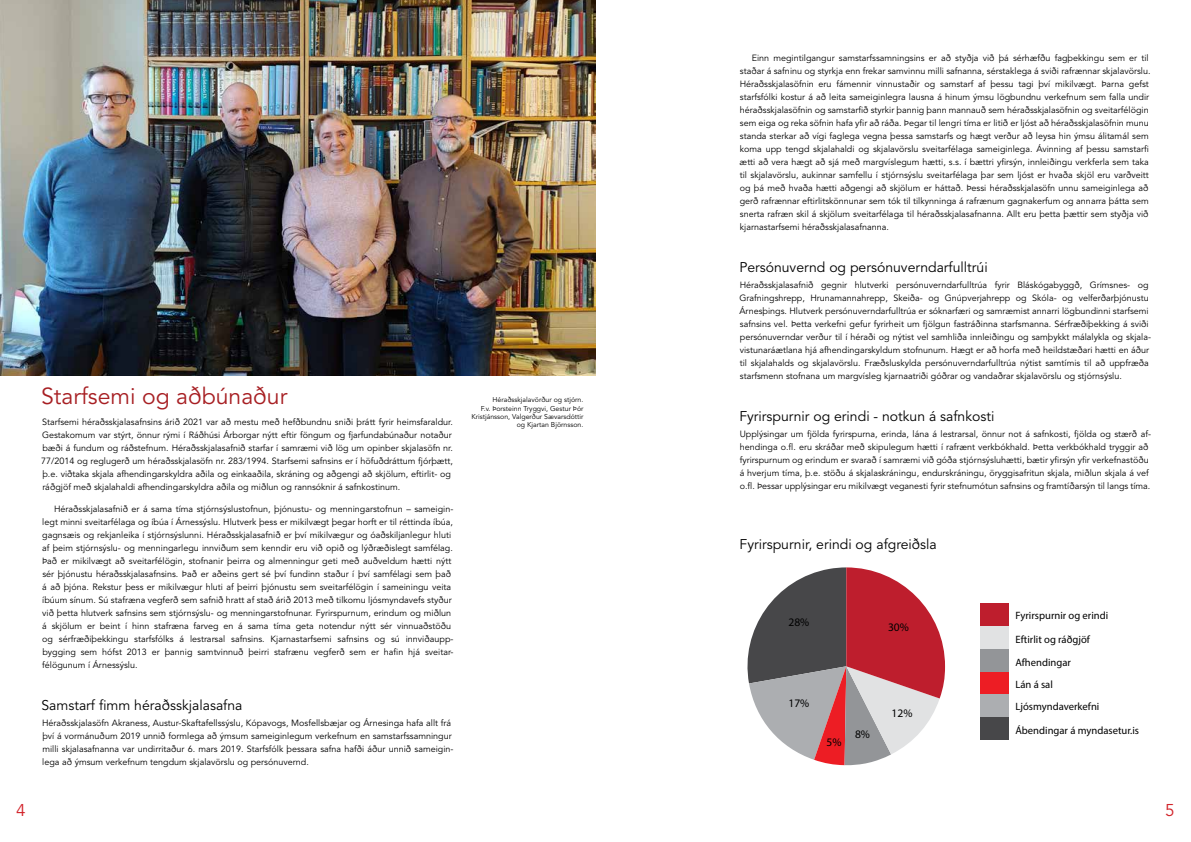
<style>
.page{position:relative;width:1191px;height:842px;background:#fff}
.page>*{position:absolute;margin:0;border:0;box-sizing:border-box;transform-origin:0 0}
.t1{font:23px "Avenir LT Std";color:#a71f23}
.t2{font:17px "Avenir LT Std";color:#d2232a}
.t3{font:14px "Avenir LT Std";color:#000}
.t4{font:11.5px "Myriad Pro";color:#000}
.t5{font:10.6px "Myriad Pro";color:#000}
.t6{font:9px/13px "Avenir LT Std";color:#000}
.t7{font:7px/8.4px "Avenir LT Std";color:#000;text-align:right}
</style>
<div class="page">
<img style="left:0;top:0;width:595px;height:375px">
<div style="left:980px;top:717px;width:28px;height:22px;background:#474749"></div>
<div style="left:980px;top:694px;width:28px;height:23px;background:#acaeb1"></div>
<div style="left:980px;top:671px;width:28px;height:23px;background:#ed1d24"></div>
<div style="left:980px;top:649px;width:28px;height:23px;background:#939598"></div>
<div style="left:980px;top:626px;width:28px;height:23px;background:#e1e2e3"></div>
<div style="left:980px;top:604px;width:28px;height:22px;background:#be1e2d"></div>
<svg style="left:747px;top:567px;width:198px;height:198px"></svg>
<h1 class="t1" style="left:41px;top:383px;width:248px">Starfsemi og aðbúnaður</h1>
<p class="t6" style="left:41px;top:416px;width:413px">Starfsemi héraðsskjalasafnsins árið 2021 var að mestu með hefðbundnu sniði þrátt fyrir heimsfaraldur.<br>Gestakomum var stýrt, önnur rými í Ráðhúsi Árborgar nýtt eftir föngum og fjarfundabúnaður notaður bæði á fundum og ráðstefnum. Héraðsskjalasafnið starfar í samræmi við lög um opinber skjalasöfn nr.<br>77/2014 og reglugerð um héraðsskjalasöfn nr. 283/1994. Starfsemi safnsins er í höfuðdráttum fjórþætt, þ.e. viðtaka skjala afhendingarskyldra aðila og einkaaðila, skráning og aðgengi að skjölum, eftirlit- og ráðgjöf með skjalahaldi afhendingarskyldra aðila og miðlun og rannsóknir á safnkostinum.</p>
<p class="t6" style="left:42px;top:503px;width:413px;text-indent:12px">Héraðsskjalasafnið er á sama tíma stjórnsýslustofnun, þjónustu- og menningarstofnun – sameigin&shy;legt minni sveitarfélaga og íbúa í Árnessýslu. Hlutverk þess er mikilvægt þegar horft er til réttinda íbúa, gagnsæis og rekjanleika í stjórnsýslunni. Héraðsskjalasafnið er því mikilvægur og óaðskiljanlegur hluti af þeim stjórnsýslu- og menningarlegu innviðum sem kenndir eru við opið og lýðræðislegt samfélag.<br>Það er mikilvægt að sveitarfélögin, stofnanir þeirra og almenningur geti með auðveldum hætti nýtt sér þjónustu héraðsskjalasafnsins. Það er aðeins gert sé því fundinn staður í því samfélagi sem það á að þjóna. Rekstur þess er mikilvægur hluti af þeirri þjónustu sem sveitarfélögin í sameiningu veita íbúum sínum. Sú stafræna vegferð sem safnið hratt af stað árið 2013 með tilkomu ljósmyndavefs styður við þetta hlutverk safnsins sem stjórnsýslu- og menningarstofnunar. Fyrirspurnum, erindum og miðlun á skjölum er beint í hinn stafræna farveg en á sama tíma geta notendur nýtt sér vinnuaðstöðu og sérfræðiþekkingu starfsfólks á lestrarsal safnsins. Kjarnastarfsemi safnsins og sú innviðaupp&shy;bygging sem hófst 2013 er þannig samtvinnuð þeirri stafrænu vegferð sem er hafin hjá sveitar&shy;félögunum í Árnessýslu.</p>
<h3 class="t3" style="left:41px;top:698px;width:202px">Samstarf fimm héraðsskjalasafna</h3>
<p class="t6" style="left:42px;top:717px;width:413px">Héraðsskjalasöfn Akraness, Austur-Skaftafellssýslu, Kópavogs, Mosfellsbæjar og Árnesinga hafa allt frá því á vormánuðum 2019 unnið formlega að ýmsum sameiginlegum verkefnum en samstarfssamningur milli skjalasafnanna var undirritaður 6. mars 2019. Starfsfólk þessara safna hafði áður unnið sameigin&shy;lega að ýmsum verkefnum tengdum skjalavörslu og persónuvernd.</p>
<p class="t7" style="left:471px;top:396px;width:114px">Héraðsskjalavörður og stjórn.<br>F.v. Þorsteinn Tryggvi, Gestur Þór<br>Kristjánsson, Valgerður Sævarsdóttir og Kjartan Björnsson.</p>
<p class="t6" style="left:739px;top:51px;width:412px;text-indent:12px">Einn megintilgangur samstarfssamningsins er að styðja við þá sérhæfðu fagþekkingu sem er til staðar á safninu og styrkja enn frekar samvinnu milli safnanna, sérstaklega á sviði rafrænnar skjalavörslu.<br>Héraðsskjalasöfnin eru fámennir vinnustaðir og samstarf af þessu tagi því mikilvægt. Þarna gefst starfsfólki kostur á að leita sameiginlegra lausna á hinum ýmsu lögbundnu verkefnum sem falla undir héraðsskjalasöfnin og samstarfið styrkir þannig þann mannauð sem héraðsskjalasöfnin og sveitarfélögin sem eiga og reka söfnin hafa yfir að ráða. Þegar til lengri tíma er litið er ljóst að héraðsskjalasöfnin munu standa sterkar að vígi faglega vegna þessa samstarfs og hægt verður að leysa hin ýmsu álitamál sem koma upp tengd skjalahaldi og skjalavörslu sveitarfélaga sameiginlega. Ávinning af þessu samstarfi ætti að vera hægt að sjá með margvíslegum hætti, s.s. í bættri yfirsýn, innleiðingu verkferla sem taka til skjalavörslu, aukinnar samfellu í stjórnsýslu sveitarfélaga þar sem ljóst er hvaða skjöl eru varðveitt og þá með hvaða hætti aðgengi að skjölum er háttað. Þessi héraðsskjalasöfn unnu sameiginlega að gerð rafrænnar eftirlitskönnunar sem tók til tilkynninga á rafrænum gagnakerfum og annarra þátta sem snerta rafræn skil á skjölum sveitarfélaga til héraðsskjalasafnanna. Allt eru þetta þættir sem styðja við kjarnastarfsemi héraðsskjalasafnanna.</p>
<h3 class="t3" style="left:739px;top:259px;width:250px">Persónuvernd og persónuverndarfulltrúi</h3>
<p class="t6" style="left:739px;top:278px;width:413px">Héraðsskjalasafnið gegnir hlutverki persónuverndarfulltrúa fyrir Bláskógabyggð, Grímsnes- og Grafningshrepp, Hrunamannahrepp, Skeiða- og Gnúpverjahrepp og Skóla- og velferðarþjónustu Árnesþings. Hlutverk persónuverndarfulltrúa er sóknarfæri og samræmist annarri lögbundinni starfsemi safnsins vel. Þetta verkefni gefur fyrirheit um fjölgun fastráðinna starfsmanna. Sérfræðiþekking á sviði persónuverndar verður til í héraði og nýtist vel samhliða innleiðingu og samþykkt málalykla og skjala&shy;vistunaráætlana hjá afhendingarskyldum stofnunum. Hægt er að horfa með heildstæðari hætti en áður til skjalahalds og skjalavörslu. Fræðsluskylda persónuverndarfulltrúa nýtist samtímis til að uppfræða starfsmenn stofnana um margvísleg kjarnaatriði góðrar og vandaðrar skjalavörslu og stjórnsýslu.</p>
<h3 class="t3" style="left:739px;top:408px;width:257px">Fyrirspurnir og erindi - notkun á safnkosti</h3>
<p class="t6" style="left:739px;top:427px;width:413px">Upplýsingar um fjölda fyrirspurna, erinda, lána á lestrarsal, önnur not á safnkosti, fjölda og stærð af&shy;hendinga o.fl. eru skráðar með skipulegum hætti í rafrænt verkbókhald. Þetta verkbókhald tryggir að fyrirspurnum og erindum er svarað í samræmi við góða stjórnsýsluhætti, bætir yfirsýn yfir verkefnastöðu á hverjum tíma, þ.e. stöðu á skjalaskráningu, endurskráningu, öryggisafritun skjala, miðlun skjala á vef o.fl. Þessar upplýsingar eru mikilvægt veganesti fyrir stefnumótun safnsins og framtíðarsýn til langs tíma.</p>
<h3 class="t3" style="left:739px;top:536px;width:199px">Fyrirspurnir, erindi og afgreiðsla</h3>
<p class="t4" style="left:788px;top:615px;width:22px">28%</p>
<p class="t4" style="left:888px;top:620px;width:22px">30%</p>
<p class="t4" style="left:788px;top:696px;width:22px">17%</p>
<p class="t4" style="left:826px;top:735px;width:17px">5%</p>
<p class="t4" style="left:855px;top:727px;width:17px">8%</p>
<p class="t4" style="left:891px;top:706px;width:22px">12%</p>
<p class="t5" style="left:1015px;top:609px;width:94px">Fyrirspurnir og erindi</p>
<p class="t5" style="left:1015px;top:632px;width:76px">Eftirlit og ráðgjöf</p>
<p class="t5" style="left:1015px;top:656px;width:57px">Afhendingar</p>
<p class="t5" style="left:1015px;top:677px;width:39px">Lán á sal</p>
<p class="t5" style="left:1015px;top:700px;width:85px">Ljósmyndaverkefni</p>
<p class="t5" style="left:1015px;top:724px;width:125px">Ábendingar á myndasetur.is</p>
<h2 class="t2" style="left:16px;top:800px;width:11px">4</h2>
<h2 class="t2" style="left:1165px;top:800px;width:11px">5</h2>
</div>
